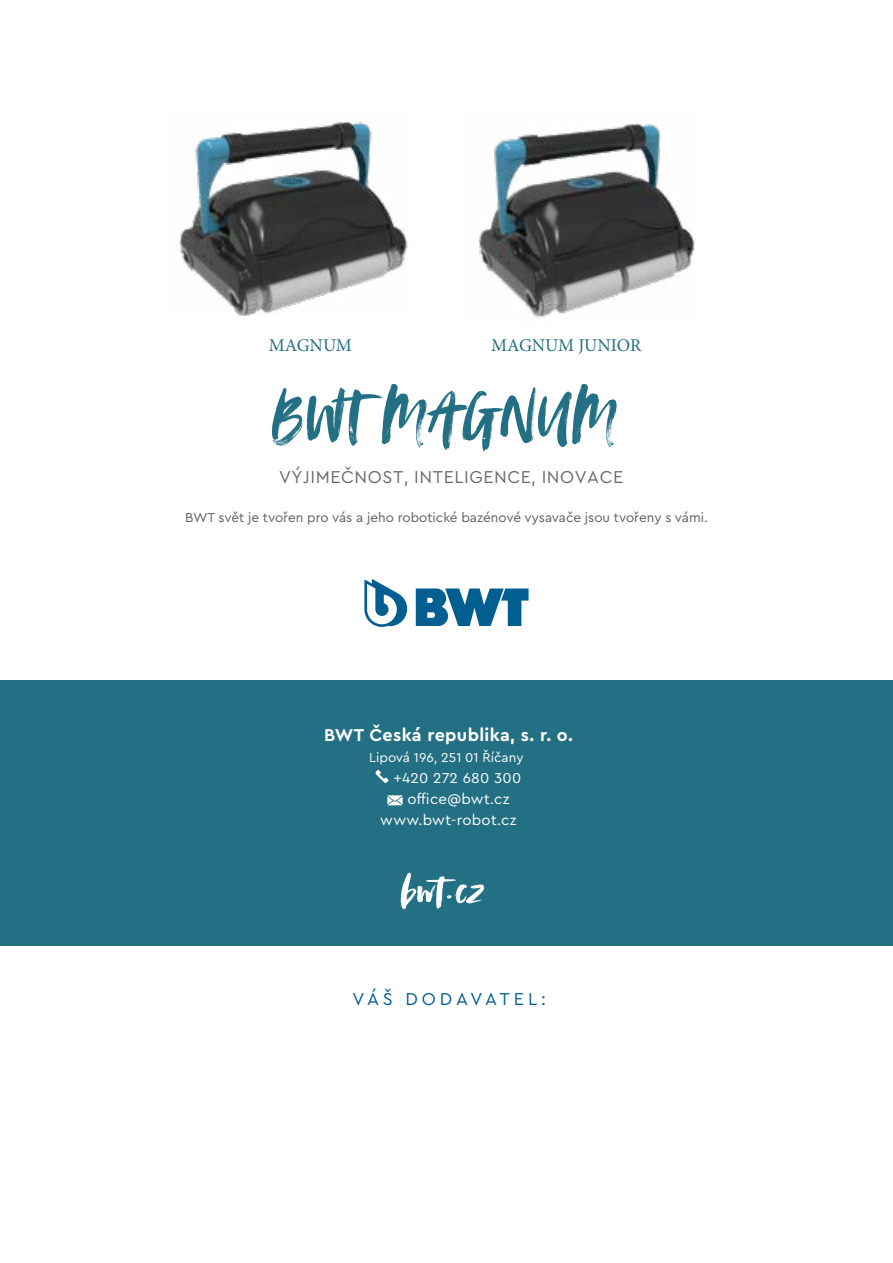
<style>
.page{position:relative;width:893px;height:1263px;background:#fff}
.page>*{position:absolute;margin:0;border:0;box-sizing:border-box;transform-origin:0 0}
.t1{font:64.8px "Avallon";letter-spacing:.01em;color:#236f83;scale:1.05 1}
.t2{font:18px "Cera PRO";letter-spacing:.03em;color:#676c6e}
.t3{font:700 18px "Cera PRO";letter-spacing:.02em;color:#fff}
.t4{font:18px "Minion Pro";color:#236f83}
.t5{font:18px "Cera PRO";letter-spacing:.21em;color:#005e90}
.t6{font:15px "Cera PRO";letter-spacing:.02em;color:#fff}
.t7{font:13.5px "Cera PRO";color:#5f5e5e}
.t8{font:13.5px "Cera PRO";color:#fff}
</style>
<div class="page">
<div style="left:0;top:680px;width:893px;height:266px;background:#236f83"></div>
<svg style="left:375px;top:770px;width:14px;height:13px"></svg>
<svg style="left:387px;top:795px;width:16px;height:10px"></svg>
<svg style="left:416px;top:588px;width:113px;height:38px"></svg>
<svg style="left:364px;top:579px;width:43px;height:48px"></svg>
<svg style="left:401px;top:873px;width:83px;height:36px"></svg>
<img style="left:179px;top:121px;width:229px;height:194px">
<img style="left:479px;top:123px;width:216px;height:195px">
<h2 class="t4" style="left:269px;top:333px;width:85px">MAGNUM</h2>
<h2 class="t4" style="left:491px;top:333px;width:152px">MAGNUM JUNIOR</h2>
<h1 class="t1" style="left:272px;top:371px;width:330px">BWTMAGNUM</h1>
<h2 class="t2" style="left:279px;top:465px;width:346px">VÝJIMEČNOST, INTELIGENCE, INOVACE</h2>
<p class="t7" style="left:185px;top:509px;width:524px">BWT svět je tvořen pro vás a jeho robotické bazénové vysavače jsou tvořeny s vámi.</p>
<h2 class="t3" style="left:324px;top:723px;width:250px">BWT Česká republika, s. r. o.</h2>
<p class="t8" style="left:369px;top:748px;width:156px">Lipová 196, 251 01 Říčany</p>
<p class="t6" style="left:393px;top:768px;width:130px">+420 272 680 300</p>
<p class="t6" style="left:407px;top:789px;width:104px">office@bwt.cz</p>
<p class="t6" style="left:380px;top:810px;width:138px">www.bwt-robot.cz</p>
<h2 class="t5" style="left:353px;top:987px;width:195px">VÁŠ DODAVATEL:</h2>
</div>
